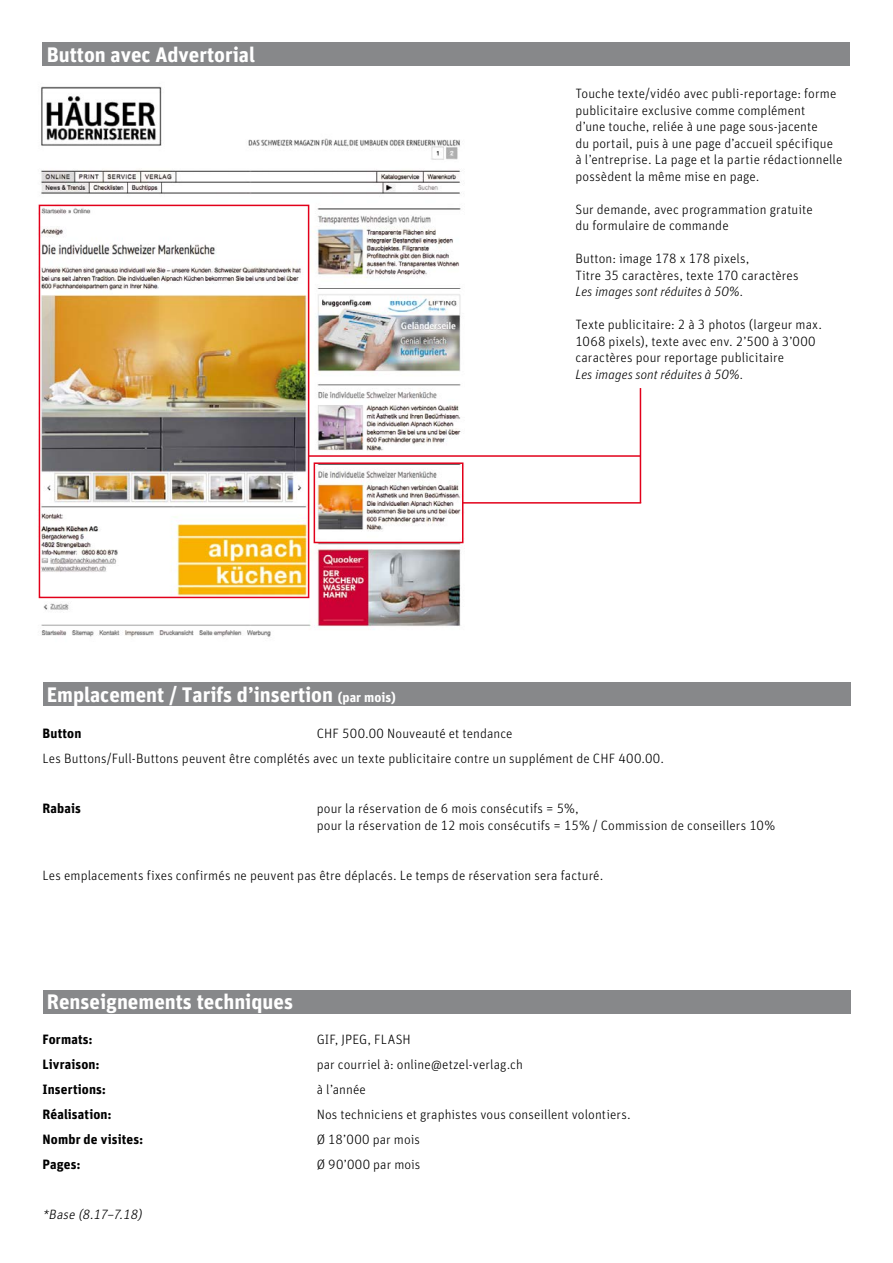
<style>
.page{position:relative;width:893px;height:1263px;background:#fff}
.page>*{position:absolute;margin:0;border:0;box-sizing:border-box;transform-origin:0 0}
.t1{font:21px "Unit Bold LF";color:#fff}
.t2{font:13.5px/16.5px "Unit Light LF";letter-spacing:.01em;color:#000}
.t3{font:13.5px "Unit Bold LF";letter-spacing:.01em;color:#000}
.t4{font:13.5px "Unit Light Italic LF";color:#000}
.t5{font:italic 13.5px "Unit Light LF";color:#000}
.s1{font-size:13.5px}
</style>
<div class="page">
<img style="left:38px;top:86px;width:426px;height:551px">
<hr style="left:640px;top:388px;width:1px;height:115px;background:#e2001a">
<hr style="left:463px;top:502px;width:178px;height:2px;background:#e2001a">
<hr style="left:308px;top:455px;width:332px;height:2px;background:#e2001a">
<div style="left:39px;top:205px;width:270px;height:393px;border:2px solid #e2001a"></div>
<div style="left:314px;top:462px;width:149px;height:81px;border:2px solid #e2001a"></div>
<div style="left:43px;top:43px;width:807px;height:23px;background:#87888a"></div>
<div style="left:43px;top:682px;width:807px;height:24px;background:#87888a"></div>
<div style="left:43px;top:990px;width:807px;height:24px;background:#87888a"></div>
<h1 class="t1" style="left:47px;top:41px;width:210px">Button avec Advertorial</h1>
<h1 class="t1" style="left:47px;top:681px;width:351px">Emplacement / Tarifs d’insertion <span class="s1">(par mois)</span></h1>
<p class="t2" style="left:575px;top:85px;width:268px">Touche texte/vidéo avec publi-reportage: forme publicitaire exclusive comme complément<br>d’une touche, reliée à une page sous-jacente<br>du portail, puis à une page d’accueil spécifique à l’entreprise. La page et la partie rédactionnelle possèdent la même mise en page.</p>
<p class="t2" style="left:575px;top:200px;width:239px">Sur demande, avec programmation gratuite du formulaire de commande</p>
<p class="t2" style="left:575px;top:250px;width:225px">Button: image 178 x 178 pixels,<br>Titre 35 caractères, texte 170 caractères</p>
<p class="t4" style="left:575px;top:283px;width:170px">Les images sont réduites à 50%.</p>
<p class="t2" style="left:575px;top:316px;width:248px">Texte publicitaire: 2 à 3 photos (largeur max.<br>1068 pixels), texte avec env. 2’500 à 3’000 caractères pour reportage publicitaire</p>
<p class="t4" style="left:575px;top:365px;width:170px">Les images sont réduites à 50%.</p>
<p class="t2" style="left:43px;top:720px;width:623px;line-height:25px;text-indent:274px">CHF 500.00 Nouveauté et tendance<br>Les Buttons/Full-Buttons peuvent être complétés avec un texte publicitaire contre un supplément de CHF 400.00.</p>
<p class="t3" style="left:43px;top:800px;width:40px">Rabais</p>
<p class="t2" style="left:317px;top:800px;width:460px">pour la réservation de 6 mois consécutifs = 5%,<br>pour la réservation de 12 mois consécutifs = 15% / Commission de conseillers 10%</p>
<p class="t2" style="left:43px;top:866px;width:562px">Les emplacements fixes confirmés ne peuvent pas être déplacés. Le temps de réservation sera facturé.</p>
<p class="t3" style="left:43px;top:725px;width:40px">Button</p>
<h1 class="t1" style="left:47px;top:989px;width:248px">Renseignements techniques</h1>
<p class="t3" style="left:43px;top:1030px;width:52px">Formats:</p>
<p class="t2" style="left:317px;top:1030px;width:96px">GIF, JPEG, FLASH</p>
<p class="t3" style="left:43px;top:1055px;width:58px">Livraison:</p>
<p class="t2" style="left:317px;top:1055px;width:208px">par courriel à: online@etzel-verlag.ch</p>
<p class="t3" style="left:43px;top:1081px;width:65px">Insertions:</p>
<p class="t2" style="left:317px;top:1080px;width:51px">à l’année</p>
<p class="t3" style="left:43px;top:1106px;width:70px">Réalisation:</p>
<p class="t2" style="left:317px;top:1105px;width:315px">Nos techniciens et graphistes vous conseillent volontiers.</p>
<p class="t3" style="left:43px;top:1131px;width:102px">Nombr de visites:</p>
<p class="t2" style="left:317px;top:1131px;width:105px">Ø 18’000 par mois</p>
<p class="t3" style="left:43px;top:1156px;width:40px">Pages:</p>
<p class="t2" style="left:317px;top:1156px;width:105px">Ø 90’000 par mois</p>
<p class="t5" style="left:43px;top:1206px;width:104px">*Base (8.17–7.18)</p>
</div>
